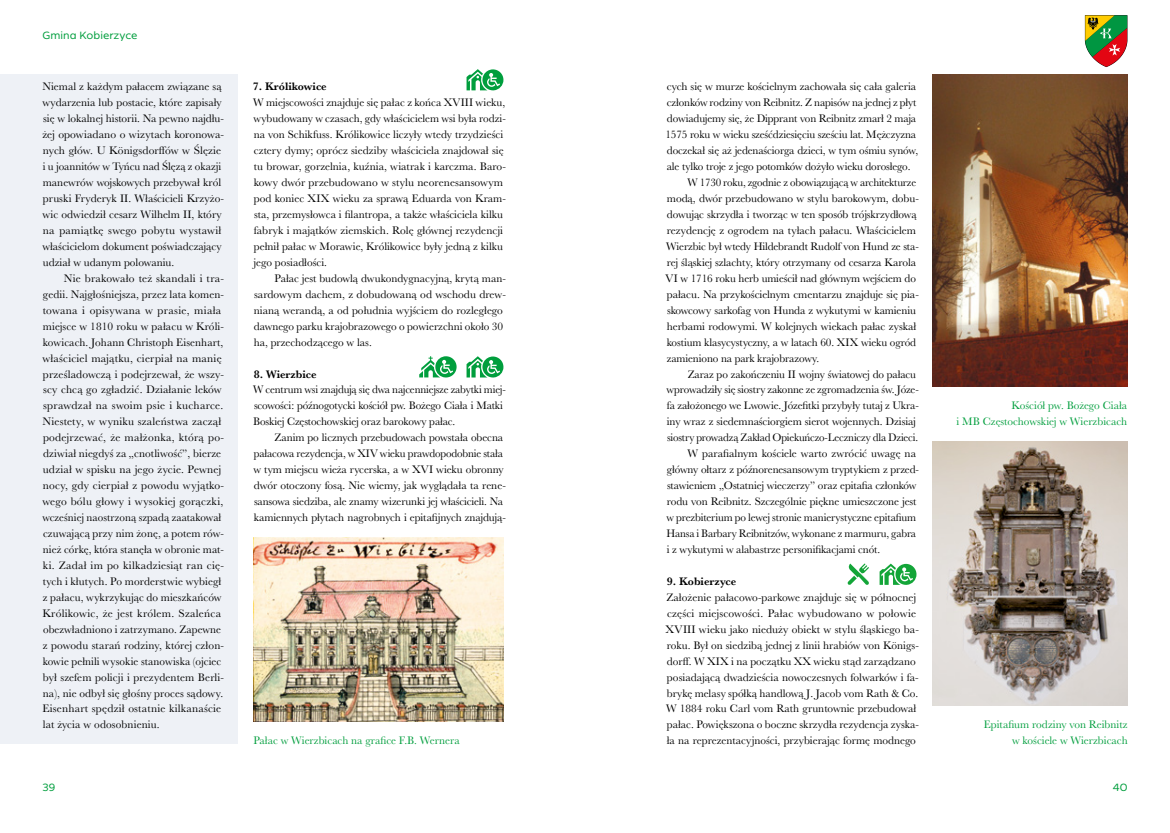
<style>
.page{position:relative;width:1170px;height:833px;background:#fff}
.page>*{position:absolute;margin:0;border:0;box-sizing:border-box;transform-origin:0 0}
.t1{font:11.25px/16px "Baskerville URW";color:#000}
.t2{font:11.25px/16px "Baskerville URW";color:#009e3d;text-align:right}
.t3{font:700 11.25px "Baskerville URW";color:#000}
.t4{font:500 10px "Helios Antique";color:#009e3d}
</style>
<div class="page">
<svg style="left:466px;top:69px;width:37px;height:21px"></svg>
<svg style="left:847px;top:563px;width:22px;height:22px"></svg>
<svg style="left:879px;top:563px;width:37px;height:22px"></svg>
<svg style="left:466px;top:356px;width:37px;height:21px"></svg>
<svg style="left:419px;top:356px;width:37px;height:21px"></svg>
<div style="left:0;top:74px;width:237px;height:670px;background:#eef1f6"></div>
<img style="left:253px;top:537px;width:250px;height:184px">
<img style="left:932px;top:74px;width:195px;height:312px">
<img style="left:932px;top:441px;width:195px;height:264px">
<svg style="left:1084px;top:15px;width:43px;height:52px"></svg>
<p class="t4" style="left:43px;top:29px;width:96px">Gmina Kobierzyce</p>
<p class="t1" style="left:42px;top:78px;width:183px">Niemal z każdym pałacem związane są wydarzenia lub postacie, które zapisały się w lokalnej historii. Na pewno najdłu&shy;żej opowiadano o wizytach koronowa&shy;nych głów. U Königsdorffów w Ślęzie i u joannitów w Tyńcu nad Ślęzą z okazji manewrów wojskowych przebywał król pruski Fryderyk II. Właścicieli Krzyżo&shy;wic odwiedził cesarz Wilhelm II, który na pamiątkę swego pobytu wystawił właścicielom dokument poświadczający udział w udanym polowaniu.</p>
<p class="t1" style="left:42px;top:270px;width:183px;text-indent:21px">Nie brakowało też skandali i tra&shy;gedii. Najgłośniejsza, przez lata komen&shy;towana i opisywana w prasie, miała miejsce w 1810 roku w pałacu w Króli&shy;kowicach. Johann Christoph Eisenhart, właściciel majątku, cierpiał na manię prześladowczą i podejrzewał, że wszy&shy;scy chcą go zgładzić. Działanie leków sprawdzał na swoim psie i kucharce.<br>Niestety, w wyniku szaleństwa zaczął podejrzewać, że małżonka, którą po&shy;dziwiał niegdyś za „cnotliwość”, bierze udział w spisku na jego życie. Pewnej nocy, gdy cierpiał z powodu wyjątko&shy;wego bólu głowy i wysokiej gorączki, wcześniej naostrzoną szpadą zaatakował czuwającą przy nim żonę, a potem rów&shy;nież córkę, która stanęła w obronie mat&shy;ki. Zadał im po kilkadziesiąt ran cię&shy;tych i kłutych. Po morderstwie wybiegł z pałacu, wykrzykując do mieszkańców Królikowic, że jest królem. Szaleńca obezwładniono i zatrzymano. Zapewne z powodu starań rodziny, której człon&shy;kowie pełnili wysokie stanowiska (ojciec był szefem policji i prezydentem Berli&shy;na), nie odbył się głośny proces sądowy.<br>Eisenhart spędził ostatnie kilkanaście lat życia w odosobnieniu.</p>
<p class="t3" style="left:253px;top:79px;width:75px">7. Królikowice</p>
<p class="t1" style="left:253px;top:94px;width:254px">W miejscowości znajduje się pałac z końca XVIII wieku, wybudowany w czasach, gdy właścicielem wsi była rodzi&shy;na von Schikfuss. Królikowice liczyły wtedy trzydzieści cztery dymy; oprócz siedziby właściciela znajdował się tu browar, gorzelnia, kuźnia, wiatrak i karczma. Baro&shy;kowy dwór przebudowano w stylu neorenesansowym pod koniec XIX wieku za sprawą Eduarda von Kram&shy;sta, przemysłowca i filantropa, a także właściciela kilku fabryk i majątków ziemskich. Rolę głównej rezydencji pełnił pałac w Morawie, Królikowice były jedną z kilku jego posiadłości.</p>
<p class="t1" style="left:254px;top:270px;width:254px;text-indent:21px">Pałac jest budowlą dwukondygnacyjną, krytą man&shy;sardowym dachem, z dobudowaną od wschodu drew&shy;nianą werandą, a od południa wyjściem do rozległego dawnego parku krajobrazowego o powierzchni około 30 ha, przechodzącego w las.</p>
<p class="t3" style="left:254px;top:366px;width:64px">8. Wierzbice</p>
<p class="t1" style="left:253px;top:381px;width:254px">W centrum wsi znajdują się dwa najcenniejsze zabytki miej&shy;scowości: późnogotycki kościół pw. Bożego Ciała i Matki<br>Boskiej Częstochowskiej oraz barokowy pałac.</p>
<p class="t1" style="left:253px;top:429px;width:254px;text-indent:21px">Zanim po licznych przebudowach powstała obecna pałacowa rezydencja, w XIV wieku prawdopodobnie stała w tym miejscu wieża rycerska, a w XVI wieku obronny dwór otoczony fosą. Nie wiemy, jak wyglądała ta rene&shy;sansowa siedziba, ale znamy wizerunki jej właścicieli. Na kamiennych płytach nagrobnych i epitafijnych znajdują-</p>
<p class="t1" style="left:667px;top:78px;width:251px">cych się w murze kościelnym zachowała się cała galeria</p>
<p class="t1" style="left:667px;top:94px;width:251px">członków rodziny von Reibnitz. Z napisów na jednej z płyt</p>
<p class="t1" style="left:667px;top:110px;width:251px">dowiadujemy się, że Dipprant von Reibnitz zmarł 2 maja</p>
<p class="t1" style="left:665px;top:126px;width:252px">1575 roku w wieku sześćdziesięciu sześciu lat. Mężczyzna</p>
<p class="t1" style="left:667px;top:142px;width:253px">doczekał się aż jedenaściorga dzieci, w tym ośmiu synów,</p>
<p class="t1" style="left:666px;top:158px;width:245px">ale tylko troje z jego potomków dożyło wieku dorosłego.</p>
<p class="t1" style="left:687px;top:174px;width:230px">W 1730 roku, zgodnie z obowiązującą w architekturze</p>
<p class="t1" style="left:666px;top:190px;width:253px">modą, dwór przebudowano w stylu barokowym, dobu-</p>
<p class="t1" style="left:667px;top:206px;width:251px">dowując skrzydła i tworząc w ten sposób trójskrzydłową</p>
<p class="t1" style="left:666px;top:222px;width:251px">rezydencję z ogrodem na tyłach pałacu. Właścicielem</p>
<p class="t1" style="left:666px;top:238px;width:254px">Wierzbic był wtedy Hildebrandt Rudolf von Hund ze sta-</p>
<p class="t1" style="left:666px;top:254px;width:251px">rej śląskiej szlachty, który otrzymany od cesarza Karola</p>
<p class="t1" style="left:665px;top:270px;width:252px">VI w 1716 roku herb umieścił nad głównym wejściem do</p>
<p class="t1" style="left:667px;top:286px;width:253px">pałacu. Na przykościelnym cmentarzu znajduje się pia-</p>
<p class="t1" style="left:667px;top:302px;width:250px">skowcowy sarkofag von Hunda z wykutymi w kamieniu</p>
<p class="t1" style="left:666px;top:317px;width:251px">herbami rodowymi. W kolejnych wiekach pałac zyskał</p>
<p class="t1" style="left:666px;top:333px;width:251px">kostium klasycystyczny, a w latach 60. XIX wieku ogród</p>
<p class="t1" style="left:666px;top:349px;width:154px">zamieniono na park krajobrazowy.</p>
<p class="t1" style="left:687px;top:365px;width:230px">Zaraz po zakończeniu II wojny światowej do pałacu</p>
<p class="t1" style="left:666px;top:381px;width:254px">wprowadziły się siostry zakonne ze zgromadzenia św. Józe-</p>
<p class="t1" style="left:666px;top:397px;width:253px">fa założonego we Lwowie. Józefitki przybyły tutaj z Ukra-</p>
<p class="t1" style="left:666px;top:413px;width:250px">iny wraz z siedemnaściorgiem sierot wojennych. Dzisiaj</p>
<p class="t1" style="left:667px;top:429px;width:252px">siostry prowadzą Zakład Opiekuńczo-Leczniczy dla Dzieci.</p>
<p class="t1" style="left:687px;top:445px;width:230px">W parafialnym kościele warto zwrócić uwagę na</p>
<p class="t1" style="left:667px;top:461px;width:253px">główny ołtarz z późnorenesansowym tryptykiem z przed-</p>
<p class="t1" style="left:667px;top:477px;width:251px">stawieniem „Ostatniej wieczerzy” oraz epitafia członków</p>
<p class="t1" style="left:666px;top:493px;width:251px">rodu von Reibnitz. Szczególnie piękne umieszczone jest</p>
<p class="t1" style="left:666px;top:509px;width:251px">w prezbiterium po lewej stronie manierystyczne epitafium</p>
<p class="t1" style="left:666px;top:525px;width:251px">Hansa i Barbary Reibnitzów, wykonane z marmuru, gabra</p>
<p class="t1" style="left:666px;top:541px;width:215px">i z wykutymi w alabastrze personifikacjami cnót.</p>
<p class="t3" style="left:666px;top:573px;width:71px">9. Kobierzyce</p>
<p class="t1" style="left:665px;top:589px;width:255px">Założenie pałacowo-parkowe znajduje się w północnej części miejscowości. Pałac wybudowano w połowie XVIII wieku jako nieduży obiekt w stylu śląskiego ba&shy;roku. Był on siedzibą jednej z linii hrabiów von Königs&shy;dorff. W XIX i na początku XX wieku stąd zarządzano posiadającą dwadzieścia nowoczesnych folwarków i fa&shy;brykę melasy spółką handlową J. Jacob vom Rath &amp; Co.<br>W 1884 roku Carl vom Rath gruntownie przebudował pałac. Powiększona o boczne skrzydła rezydencja zyska&shy;ła na reprezentacyjności, przybierając formę modnego</p>
<p class="t2" style="left:956px;top:397px;width:172px">Kościół pw. Bożego Ciała<br>i MB Częstochowskiej w Wierzbicach</p>
<p class="t2" style="left:983px;top:716px;width:145px">Epitafium rodziny von Reibnitz</p>
<p class="t2" style="left:253px;top:732px;width:208px">Pałac w Wierzbicach na grafice F.B. Wernera</p>
<p class="t2" style="left:1012px;top:732px;width:117px">w kościele w Wierzbicach</p>
<p class="t4" style="left:43px;top:781px;width:14px">39</p>
<p class="t4" style="left:1112px;top:781px;width:16px">40</p>
</div>
